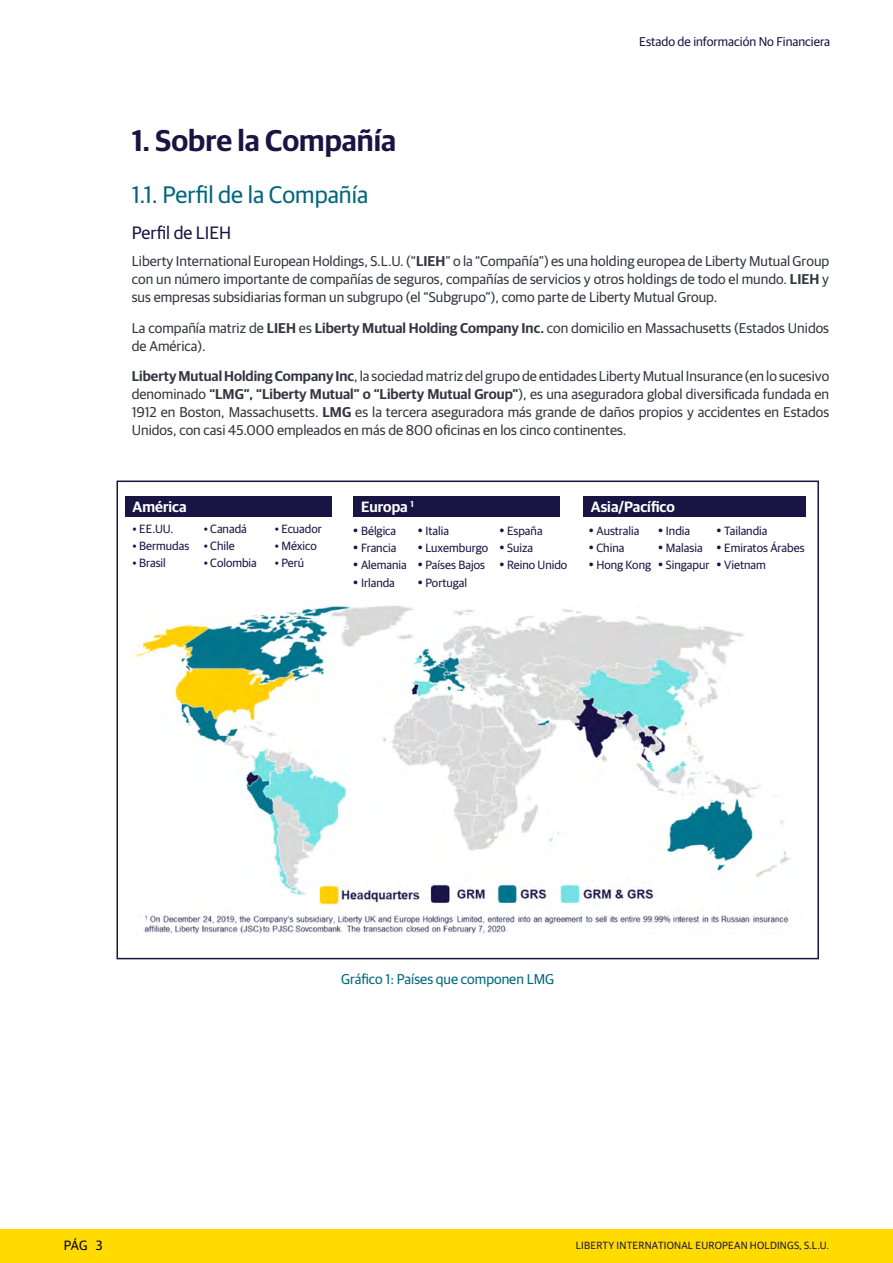
<style>
.page{position:relative;width:893px;height:1263px;background:#fff}
.page>*{position:absolute;margin:0;border:0;box-sizing:border-box;transform-origin:0 0}
.t1{font:600 30px "Guardian Sans";color:#1a1444}
.t2{font:24px "Guardian Sans";color:#00667d}
.t3{font:18px "Guardian Sans";color:#1a1444}
.t4{font:600 15px "Guardian Sans";color:#fff}
.t5{font:14.25px/18px "Guardian Sans";color:#343741;text-align:justify}
.t6{font:14.25px "Guardian Sans";color:#00667d}
.t7{font:13.5px "Guardian Sans";color:#000}
.t8{font:12.75px "Guardian Sans";color:#1a1444}
.t9{font:12px "Guardian Sans";color:#1a1444}
.t10{font:10.5px "Guardian Sans";letter-spacing:.02em;color:#1a1444}
.t11{font:600 8.7px "Guardian Sans";color:#fff}
.s1{font-weight:600}
.s2{font-size:14.25px}
</style>
<div class="page">
<div style="left:0;top:1229px;width:893px;height:34px;background:#ffdb00"></div>
<img style="left:131px;top:604px;width:659px;height:331px">
<div style="left:125px;top:496px;width:206px;height:20px;background:#1a1444"></div>
<div style="left:583px;top:496px;width:223px;height:20px;background:#1a1444"></div>
<div style="left:353px;top:496px;width:207px;height:20px;background:#1a1444"></div>
<div style="left:117px;top:480px;width:702px;height:479px;border:2px solid #1a1444"></div>
<p class="t8" style="left:639px;top:32px;width:192px">Estado de información No Financiera</p>
<h1 class="t1" style="left:132px;top:119px;width:266px">1. Sobre la Compañía</h1>
<h2 class="t2" style="left:132px;top:177px;width:238px">1.1. Perfil de la Compañía</h2>
<p class="t3" style="left:132px;top:220px;width:101px">Perfil de LIEH</p>
<p class="t5" style="left:132px;top:251px;width:699px">Liberty International European Holdings, S.L.U. (“<span class="s1">LIEH</span>” o la “Compañía”) es una holding europea de Liberty Mutual Group con un número importante de compañías de seguros, compañías de servicios y otros holdings de todo el mundo. <span class="s1">LIEH</span> y sus empresas subsidiarias forman un subgrupo (el “Subgrupo”), como parte de Liberty Mutual Group.</p>
<p class="t5" style="left:132px;top:318px;width:699px">La compañía matriz de <span class="s1">LIEH</span> es <span class="s1">Liberty Mutual Holding Company Inc.</span> con domicilio en Massachusetts (Estados Unidos de América).</p>
<p class="t5" style="left:132px;top:366px;width:699px"><span class="s1">Liberty Mutual Holding Company Inc</span>, la sociedad matriz del grupo de entidades Liberty Mutual Insurance (en lo sucesivo denominado <span class="s1">“LMG”, “Liberty Mutual” o “Liberty Mutual Group”</span>), es una aseguradora global diversificada fundada en 1912 en Boston, Massachusetts. <span class="s1">LMG</span> es la tercera aseguradora más grande de daños propios y accidentes en Estados Unidos, con casi 45.000 empleados en más de 800 oficinas en los cinco continentes.</p>
<p class="t4" style="left:133px;top:496px;width:56px">América</p>
<p class="t4" style="left:361px;top:496px;width:48px">Europa</p>
<p class="t4" style="left:591px;top:496px;width:85px">Asia/Pacífico</p>
<p class="t11" style="left:410px;top:498px;width:5px">1</p>
<p class="t9" style="left:133px;top:520px;width:42px">• EE.UU.</p>
<p class="t9" style="left:133px;top:537px;width:58px">• Bermudas</p>
<p class="t9" style="left:133px;top:555px;width:35px">• Brasil</p>
<p class="t9" style="left:204px;top:520px;width:45px">• Canadá</p>
<p class="t9" style="left:204px;top:537px;width:32px">• Chile</p>
<p class="t9" style="left:204px;top:555px;width:55px">• Colombia</p>
<p class="t9" style="left:275px;top:520px;width:49px">• Ecuador</p>
<p class="t9" style="left:275px;top:537px;width:44px">• México</p>
<p class="t9" style="left:275px;top:555px;width:31px">• Perú</p>
<p class="t9" style="left:353px;top:522px;width:44px"><span class="s2">•</span> Bélgica</p>
<p class="t9" style="left:353px;top:539px;width:45px"><span class="s2">•</span> Francia</p>
<p class="t9" style="left:353px;top:556px;width:55px"><span class="s2">•</span> Alemania</p>
<p class="t9" style="left:353px;top:574px;width:43px"><span class="s2">•</span> Irlanda</p>
<p class="t9" style="left:418px;top:522px;width:33px"><span class="s2">•</span> Italia</p>
<p class="t9" style="left:418px;top:539px;width:72px"><span class="s2">•</span> Luxemburgo</p>
<p class="t9" style="left:418px;top:556px;width:69px"><span class="s2">•</span> Países Bajos</p>
<p class="t9" style="left:418px;top:574px;width:51px"><span class="s2">•</span> Portugal</p>
<p class="t9" style="left:499px;top:522px;width:45px"><span class="s2">•</span> España</p>
<p class="t9" style="left:499px;top:539px;width:35px"><span class="s2">•</span> Suiza</p>
<p class="t9" style="left:499px;top:556px;width:70px"><span class="s2">•</span> Reino Unido</p>
<p class="t9" style="left:589px;top:522px;width:52px"><span class="s2">•</span> Australia</p>
<p class="t9" style="left:589px;top:539px;width:37px"><span class="s2">•</span> China</p>
<p class="t9" style="left:589px;top:556px;width:64px"><span class="s2">•</span> Hong Kong</p>
<p class="t9" style="left:658px;top:522px;width:34px"><span class="s2">•</span> India</p>
<p class="t9" style="left:658px;top:539px;width:46px"><span class="s2">•</span> Malasia</p>
<p class="t9" style="left:658px;top:556px;width:53px"><span class="s2">•</span> Singapur</p>
<p class="t9" style="left:716px;top:522px;width:53px"><span class="s2">•</span> Tailandia</p>
<p class="t9" style="left:716px;top:539px;width:90px"><span class="s2">•</span> Emiratos Árabes</p>
<p class="t9" style="left:716px;top:556px;width:51px"><span class="s2">•</span> Vietnam</p>
<p class="t6" style="left:341px;top:969px;width:215px">Gráfico 1: Países que componen LMG</p>
<p class="t7" style="left:64px;top:1235px;width:40px">PÁG 3</p>
<p class="t10" style="left:576px;top:1237px;width:255px">LIBERTY INTERNATIONAL EUROPEAN HOLDINGS, S.L.U.</p>
</div>
